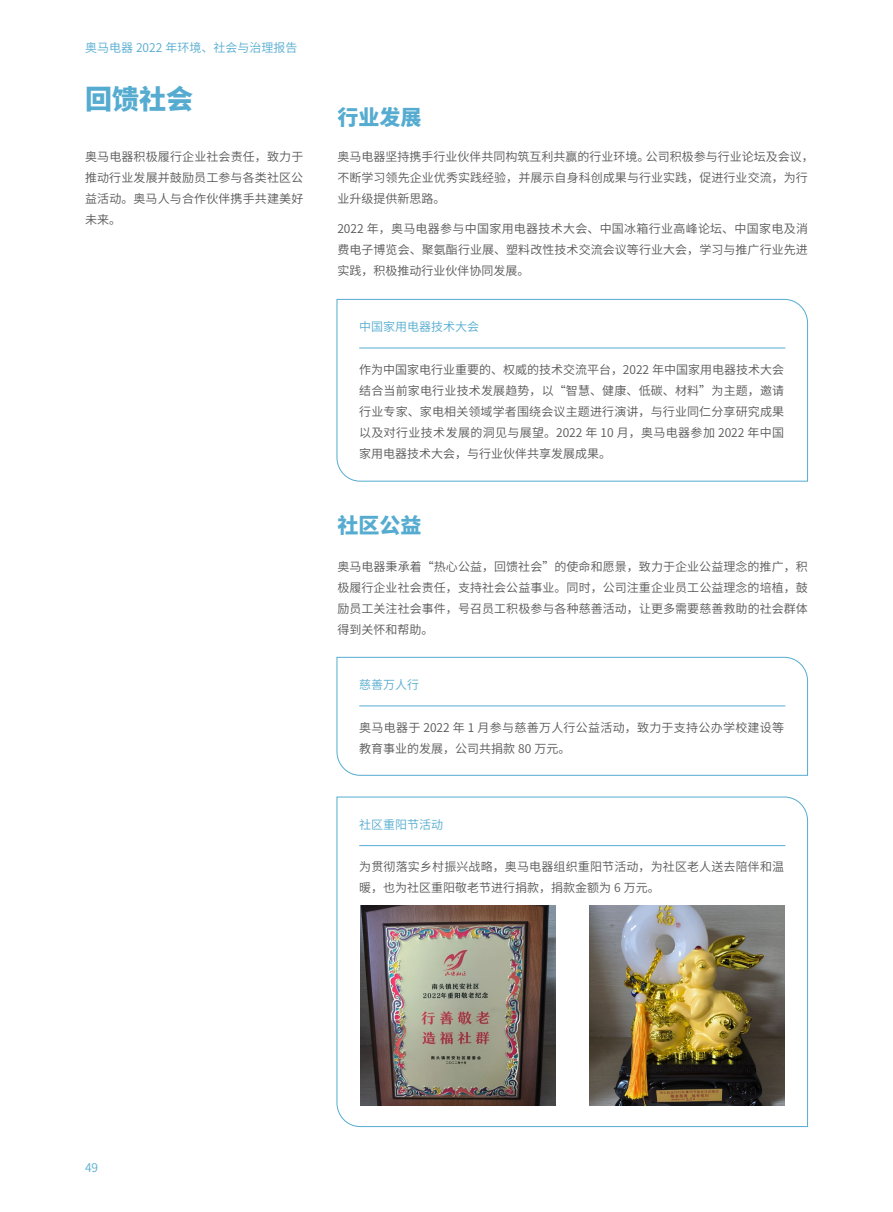
<style>
.page{position:relative;width:893px;height:1212px;background:#fff}
.page>*{position:absolute;margin:0;border:0;box-sizing:border-box;transform-origin:0 0}
.t1{font:800 27px "Source Han Sans CN";color:#55acd0}
.t2{font:800 21px "Source Han Sans CN";color:#55acd0}
.t3{font:12px/21px "Source Han Sans CN";letter-spacing:.005em;color:#595757;text-align:justify}
.t4{font:12px/21px "Source Han Sans CN";letter-spacing:.025em;color:#595757}
.t5{font:12px "Source Han Sans CN";color:#55acd0}
</style>
<div class="page">
<svg style="left:336px;top:299px;width:472px;height:183px"></svg>
<svg style="left:336px;top:656px;width:472px;height:120px"></svg>
<svg style="left:336px;top:796px;width:472px;height:331px"></svg>
<hr style="left:359px;top:348px;width:426px;height:1px;background:#55acd0">
<hr style="left:359px;top:705px;width:426px;height:1px;background:#55acd0">
<hr style="left:359px;top:845px;width:426px;height:1px;background:#55acd0">
<img style="left:360px;top:906px;width:196px;height:199px">
<img style="left:590px;top:906px;width:195px;height:199px">
<p class="t5" style="left:85px;top:41px;width:214px">奥马电器 2022 年环境、社会与治理报告</p>
<h1 class="t1" style="left:85px;top:84px;width:109px">回馈社会</h1>
<p class="t3" style="left:85px;top:147px;width:220px">奥马电器积极履行企业社会责任，致力于推动行业发展并鼓励员工参与各类社区公益活动。奥马人与合作伙伴携手共建美好未来。</p>
<h2 class="t2" style="left:337px;top:105px;width:85px">行业发展</h2>
<p class="t3" style="left:337px;top:147px;width:478px;text-align:left">奥马电器坚持携手行业伙伴共同构筑互利共赢的行业环境。公司积极参与行业论坛及会议，不断学习领先企业优秀实践经验，并展示自身科创成果与行业实践，促进行业交流，为行业升级提供新思路。</p>
<p class="t3" style="left:337px;top:218px;width:472px">2022 年，奥马电器参与中国家用电器技术大会、中国冰箱行业高峰论坛、中国家电及消费电子博览会、聚氨酯行业展、塑料改性技术交流会议等行业大会，学习与推广行业先进实践，积极推动行业伙伴协同发展。</p>
<p class="t5" style="left:359px;top:320px;width:121px">中国家用电器技术大会</p>
<p class="t3" style="left:359px;top:359px;width:426px">作为中国家电行业重要的、权威的技术交流平台，2022 年中国家用电器技术大会结合当前家电行业技术发展趋势，以“智慧、健康、低碳、材料”为主题，邀请行业专家、家电相关领域学者围绕会议主题进行演讲，与行业同仁分享研究成果以及对行业技术发展的洞见与展望。2022 年 10 月，奥马电器参加 2022 年中国家用电器技术大会，与行业伙伴共享发展成果。</p>
<h2 class="t2" style="left:337px;top:513px;width:85px">社区公益</h2>
<p class="t3" style="left:337px;top:556px;width:472px">奥马电器秉承着“热心公益，回馈社会”的使命和愿景，致力于企业公益理念的推广，积极履行企业社会责任，支持社会公益事业。同时，公司注重企业员工公益理念的培植，鼓励员工关注社会事件，号召员工积极参与各种慈善活动，让更多需要慈善救助的社会群体得到关怀和帮助。</p>
<p class="t5" style="left:359px;top:678px;width:61px">慈善万人行</p>
<p class="t4" style="left:359px;top:717px;width:426px">奥马电器于 2022 年 1 月参与慈善万人行公益活动，致力于支持公办学校建设等教育事业的发展，公司共捐款 80 万元。</p>
<p class="t5" style="left:359px;top:818px;width:85px">社区重阳节活动</p>
<p class="t3" style="left:359px;top:857px;width:426px">为贯彻落实乡村振兴战略，奥马电器组织重阳节活动，为社区老人送去陪伴和温暖，也为社区重阳敬老节进行捐款，捐款金额为 6 万元。</p>
<p class="t5" style="left:85px;top:1161px;width:15px">49</p>
</div>
